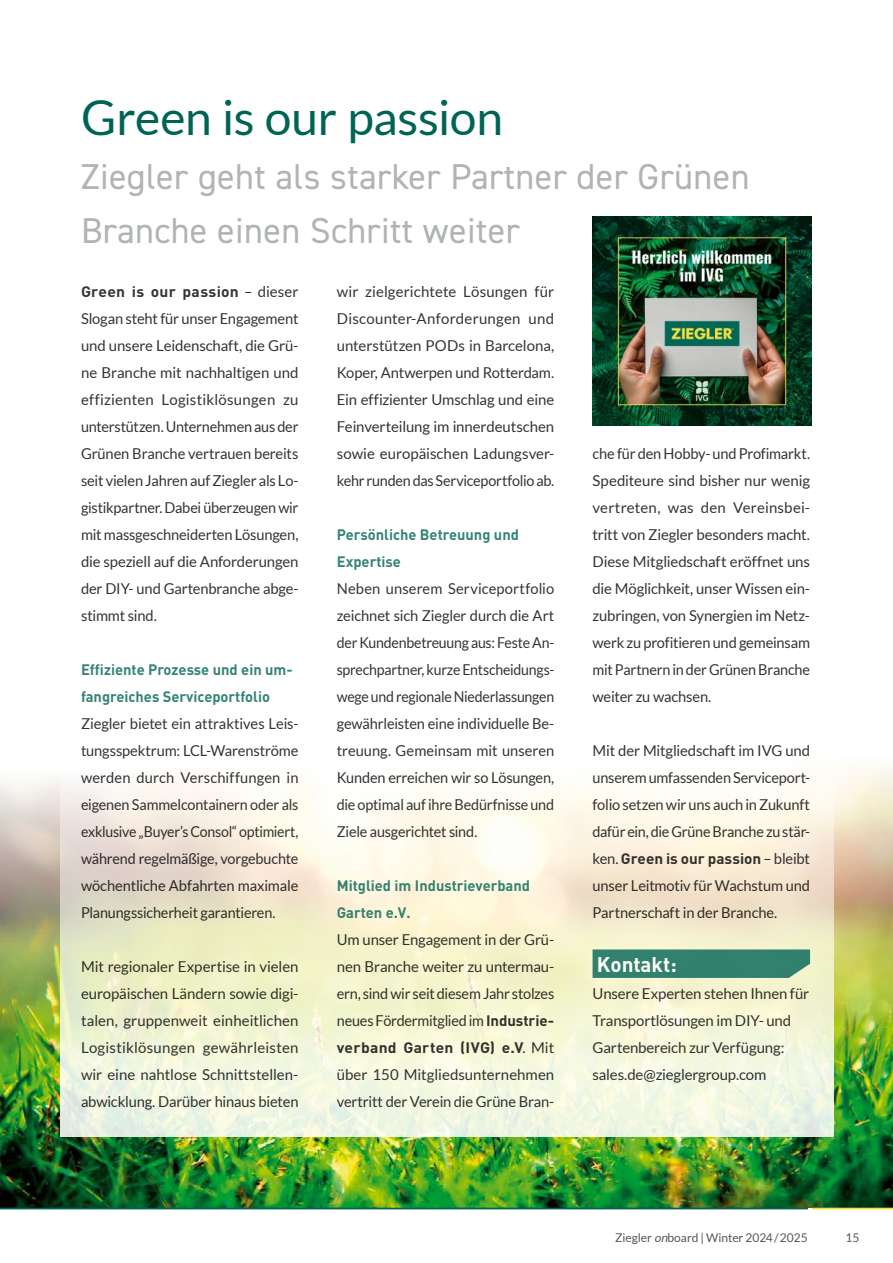
<style>
.page{position:relative;width:893px;height:1263px;background:#fff}
.page>*{position:absolute;margin:0;border:0;box-sizing:border-box;transform-origin:0 0}
.Superhead_32_pt{font:48px "Lato";letter-spacing:-.005em;color:#006455}
.Supervorlauf_-_2__Head{font:36px/54px "DIN2014";letter-spacing:.01em;color:#b1b4b4}
.t1{font:700 21px "DIN Pro";color:#fff}
.t2{font:15px/27px "Lato";letter-spacing:-.01em;color:#000;text-align:justify}
.t3{font:700 15px/27px "DIN Pro";color:#006455}
.t4{font:700 15px "DIN Pro";letter-spacing:.015em;color:#000;scale:1.04 1}
.t5{font:700 15px "DIN Pro";letter-spacing:.015em;color:#000}
.t6{font:12px "Lato";color:#555756}
.s1{font-family:"Lato";font-weight:400}
.s2{font-family:"DIN Pro";font-weight:700}
.s3{font-style:italic}
</style>
<div class="page">
<img style="left:0;top:765px;width:893px;height:443px">
<svg style="left:60px;top:765px;width:773px;height:371px;background:#f4f2db"></svg>
<svg style="left:593px;top:949px;width:217px;height:29px;background:#398571"></svg>
<img style="left:592px;top:216px;width:220px;height:209px">
<hr style="left:0;top:1208px;width:808px;height:1px;background:#006455">
<hr style="left:812px;top:1208px;width:81px;height:1px;background:#f5de3c">
<p class="Superhead_32_pt" style="left:81px;top:91px;width:423px">Green is our passion</p>
<p class="Supervorlauf_-_2__Head" style="left:81px;top:149px;width:670px">Ziegler geht als starker Partner der Grünen<br>Branche einen Schritt weiter</p>
<p class="t4" style="left:81px;top:281px;width:211px">Green is our passion <span class="s1">– dieser</span></p>
<p class="t2" style="left:81px;top:305px;width:219px">Slogan steht für unser Engagement und unsere Leidenschaft, die Grü&shy;ne Branche mit nachhaltigen und effizienten Logistiklösungen zu unterstützen. Unternehmen aus der Grünen Branche vertrauen bereits seit vielen Jahren auf Ziegler als Lo&shy;gistikpartner. Dabei überzeugen wir mit massgeschneiderten Lösungen, die speziell auf die Anforderungen der DIY- und Gartenbranche abge&shy;stimmt sind.</p>
<p class="t3" style="left:81px;top:655px;width:213px">Effiziente Prozesse und ein um&shy;fangreiches Serviceportfolio</p>
<p class="t2" style="left:81px;top:710px;width:219px">Ziegler bietet ein attraktives Leis&shy;tungsspektrum: LCL-Warenströme werden durch Verschiffungen in eigenen Sammelcontainern oder als exklusive „Buyer’s Consol“ optimiert, während regelmäßige, vorgebuchte wöchentliche Abfahrten maximale Planungssicherheit garantieren.</p>
<p class="t2" style="left:81px;top:953px;width:219px">Mit regionaler Expertise in vielen europäischen Ländern sowie digi&shy;talen, gruppenweit einheitlichen Logistiklösungen gewährleisten wir eine nahtlose Schnittstellen&shy;abwicklung. Darüber hinaus bieten</p>
<p class="t2" style="left:337px;top:278px;width:219px">wir zielgerichtete Lösungen für Discounter-Anforderungen und unterstützen PODs in Barcelona, Koper, Antwerpen und Rotterdam.<br>Ein effizienter Umschlag und eine Feinverteilung im innerdeutschen sowie europäischen Ladungsver&shy;kehr runden das Serviceportfolio ab.</p>
<p class="t3" style="left:337px;top:520px;width:184px">Persönliche Betreuung und<br>Expertise</p>
<p class="t2" style="left:337px;top:575px;width:219px">Neben unserem Serviceportfolio zeichnet sich Ziegler durch die Art der Kundenbetreuung aus: Feste An&shy;sprechpartner, kurze Entscheidungs&shy;wege und regionale Niederlassungen gewährleisten eine individuelle Be&shy;treuung. Gemeinsam mit unseren Kunden erreichen wir so Lösungen, die optimal auf ihre Bedürfnisse und Ziele ausgerichtet sind.</p>
<p class="t3" style="left:337px;top:871px;width:195px">Mitglied im Industrieverband<br>Garten e.V.</p>
<p class="t2" style="left:337px;top:926px;width:219px">Um unser Engagement in der Grü&shy;nen Branche weiter zu untermau&shy;ern, sind wir seit diesem Jahr stolzes neues Fördermitglied im <span class="s2">Industrie-</span></p>
<p class="t4" style="left:337px;top:1037px;width:211px">verband Garten (IVG) e.V<span class="s1">. Mit</span></p>
<p class="t2" style="left:337px;top:1061px;width:219px">über 150 Mitgliedsunternehmen vertritt der Verein die Grüne Bran-</p>
<p class="t2" style="left:593px;top:440px;width:219px">che für den Hobby- und Profimarkt.<br>Spediteure sind bisher nur wenig vertreten, was den Vereinsbei&shy;tritt von Ziegler besonders macht.<br>Diese Mitgliedschaft eröffnet uns die Möglichkeit, unser Wissen ein&shy;zubringen, von Synergien im Netz&shy;werk zu profitieren und gemeinsam mit Partnern in der Grünen Branche weiter zu wachsen.</p>
<p class="t2" style="left:593px;top:737px;width:219px">Mit der Mitgliedschaft im IVG und unserem umfassenden Serviceport&shy;folio setzen wir uns auch in Zukunft dafür ein, die Grüne Branche zu stär-</p>
<p class="t5" style="left:593px;top:848px;width:219px"><span class="s1">ken.</span> Green is our passion <span class="s1">– bleibt</span></p>
<p class="t2" style="left:593px;top:872px;width:219px">unser Leitmotiv für Wachstum und<br>Partnerschaft in der Branche.</p>
<h3 class="t1" style="left:597px;top:950px;width:81px">Kontakt:</h3>
<p class="t2" style="left:593px;top:980px;width:218px;text-align:left">Unsere Experten stehen Ihnen für<br>Transportlösungen im DIY- und<br>Gartenbereich zur Verfügung: sales.de@zieglergroup.com</p>
<p class="t6" style="left:615px;top:1231px;width:194px">Ziegler <span class="s3">on</span>board | Winter 2024/2025</p>
<p class="t6" style="left:846px;top:1231px;width:15px">15</p>
</div>
